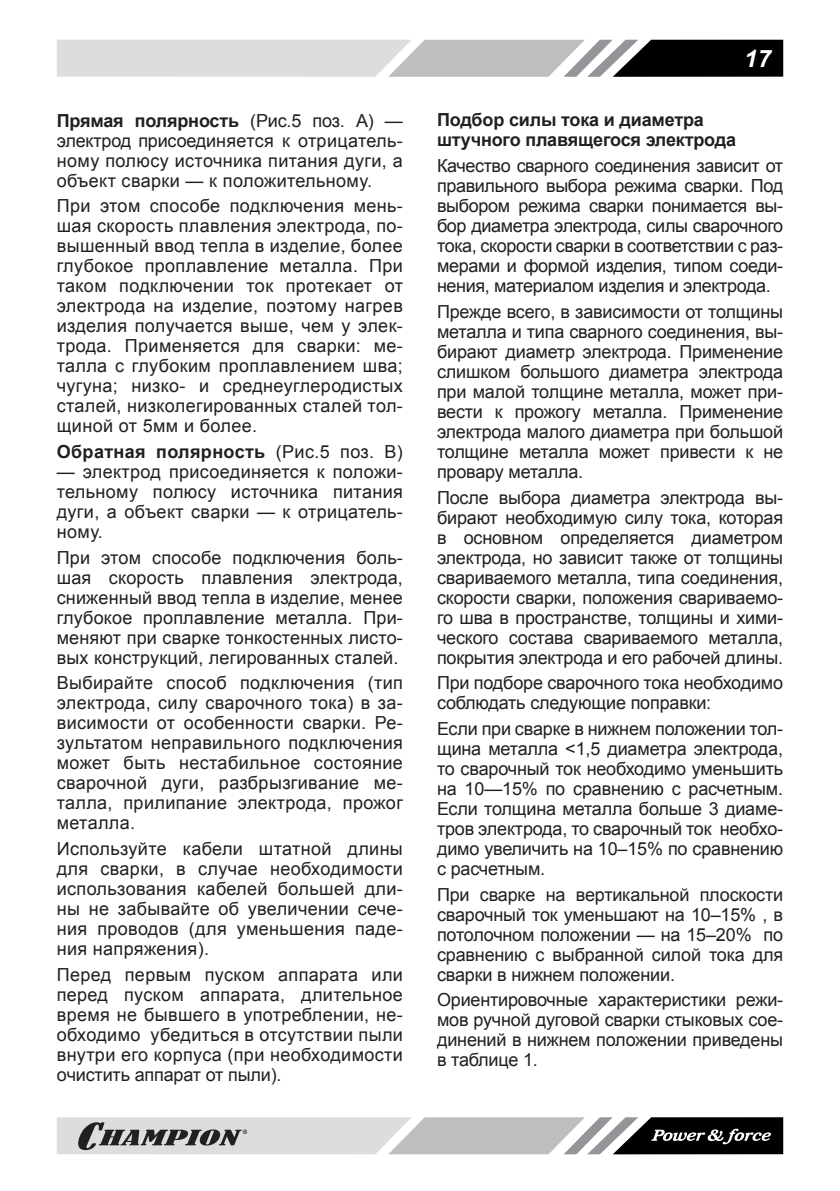
<style>
.page{position:relative;width:840px;height:1191px;background:#fff}
.page>*{position:absolute;margin:0;border:0;box-sizing:border-box;transform-origin:0 0}
.t1{font:italic 700 24px "Arial";color:#fff}
.t2{font:18px/20px "Arial";letter-spacing:-.01em;color:#231f20;text-align:justify}
.t3{font:700 18px/20px "Arial";letter-spacing:-.01em;color:#231f20}
.s1{font-weight:700}
.s2{font-weight:400}
</style>
<div class="page">
<svg style="left:57px;top:40px;width:725px;height:37px;background:#a7a8a9"></svg>
<svg style="left:57px;top:1117px;width:725px;height:37px;background:#a1a2a3"></svg>
<p class="t2" style="left:57px;top:110px;width:347px"><span class="s1">прямая полярность</span> (рис.5 поз. а) — электрод присоединяется к отрицатель&shy;ному полюсу источника питания дуги, а объект сварки — к положительному.</p>
<p class="t2" style="left:57px;top:196px;width:347px">при этом способе подключения мень&shy;шая скорость плавления электрода, по&shy;вышенный ввод тепла в изделие, более глубокое проплавление металла. при таком подключении ток протекает от электрода на изделие, поэтому нагрев изделия получается выше, чем у элек&shy;трода. применяется для сварки: ме&shy;талла с глубоким проплавлением шва; чугуна; низко- и среднеуглеродистых сталей, низколегированных сталей тол&shy;щиной от 5мм и более.</p>
<p class="t3" style="left:57px;top:442px;width:347px">обратная полярность <span class="s2">(рис.5 поз. в)</span></p>
<p class="t2" style="left:57px;top:462px;width:347px">— электрод присоединяется к положи&shy;тельному полюсу источника питания дуги, а объект сварки — к отрицатель&shy;ному.</p>
<p class="t2" style="left:57px;top:547px;width:347px">при этом способе подключения боль&shy;шая скорость плавления электрода, сниженный ввод тепла в изделие, менее глубокое проплавление металла. при&shy;меняют при сварке тонкостенных листо&shy;вых конструкций, легированных сталей.</p>
<p class="t2" style="left:57px;top:673px;width:347px">выбирайте способ подключения (тип электрода, силу сварочного тока) в за&shy;висимости от особенности сварки. ре&shy;зультатом неправильного подключения может быть нестабильное состояние сварочной дуги, разбрызгивание ме&shy;талла, прилипание электрода, прожог металла.</p>
<p class="t2" style="left:57px;top:839px;width:347px">используйте кабели штатной длины для сварки, в случае необходимости использования кабелей большей дли&shy;ны не забывайте об увеличении сече&shy;ния проводов (для уменьшения паде&shy;ния напряжения).</p>
<p class="t2" style="left:57px;top:964px;width:347px">перед первым пуском аппарата или перед пуском аппарата, длительное время не бывшего в употреблении, не&shy;обходимо убедиться в отсутствии пыли внутри его корпуса (при необходимости очистить аппарат от пыли).</p>
<h1 class="t1" style="left:743px;top:44px;width:28px">17</h1>
<p class="t3" style="left:437px;top:111px;width:300px">подбор силы тока и диаметра штучного плавящегося электрода</p>
<p class="t2" style="left:437px;top:156px;width:347px">качество сварного соединения зависит от правильного выбора режима сварки. под выбором режима сварки понимается вы&shy;бор диаметра электрода, силы сварочного тока, скорости сварки в соответствии с раз&shy;мерами и формой изделия, типом соеди&shy;нения, материалом изделия и электрода.</p>
<p class="t2" style="left:437px;top:302px;width:347px">прежде всего, в зависимости от толщины металла и типа сварного соединения, вы&shy;бирают диаметр электрода. применение слишком большого диаметра электрода при малой толщине металла, может при&shy;вести к прожогу металла. применение электрода малого диаметра при большой толщине металла может привести к не провару металла.</p>
<p class="t2" style="left:437px;top:487px;width:347px">после выбора диаметра электрода вы&shy;бирают необходимую силу тока, которая в основном определяется диаметром электрода, но зависит также от толщины свариваемого металла, типа соединения, скорости сварки, положения свариваемо&shy;го шва в пространстве, толщины и хими&shy;ческого состава свариваемого металла, покрытия электрода и его рабочей длины.</p>
<p class="t2" style="left:437px;top:673px;width:347px">при подборе сварочного тока необходимо соблюдать следующие поправки:</p>
<p class="t2" style="left:437px;top:719px;width:347px">если при сварке в нижнем положении тол&shy;щина металла &lt;1,5 диаметра электрода, то сварочный ток необходимо уменьшить на 10—15% по сравнению с расчетным. если толщина металла больше 3 диаме&shy;тров электрода, то сварочный ток необхо&shy;димо увеличить на 10–15% по сравнению с расчетным.</p>
<p class="t2" style="left:437px;top:884px;width:347px">при сварке на вертикальной плоскости сварочный ток уменьшают на 10–15% , в потолочном положении — на 15–20% по сравнению с выбранной силой тока для сварки в нижнем положении.</p>
<p class="t2" style="left:437px;top:990px;width:347px">ориентировочные характеристики режи&shy;мов ручной дуговой сварки стыковых сое&shy;динений в нижнем положении приведены в таблице 1.</p>
</div>
